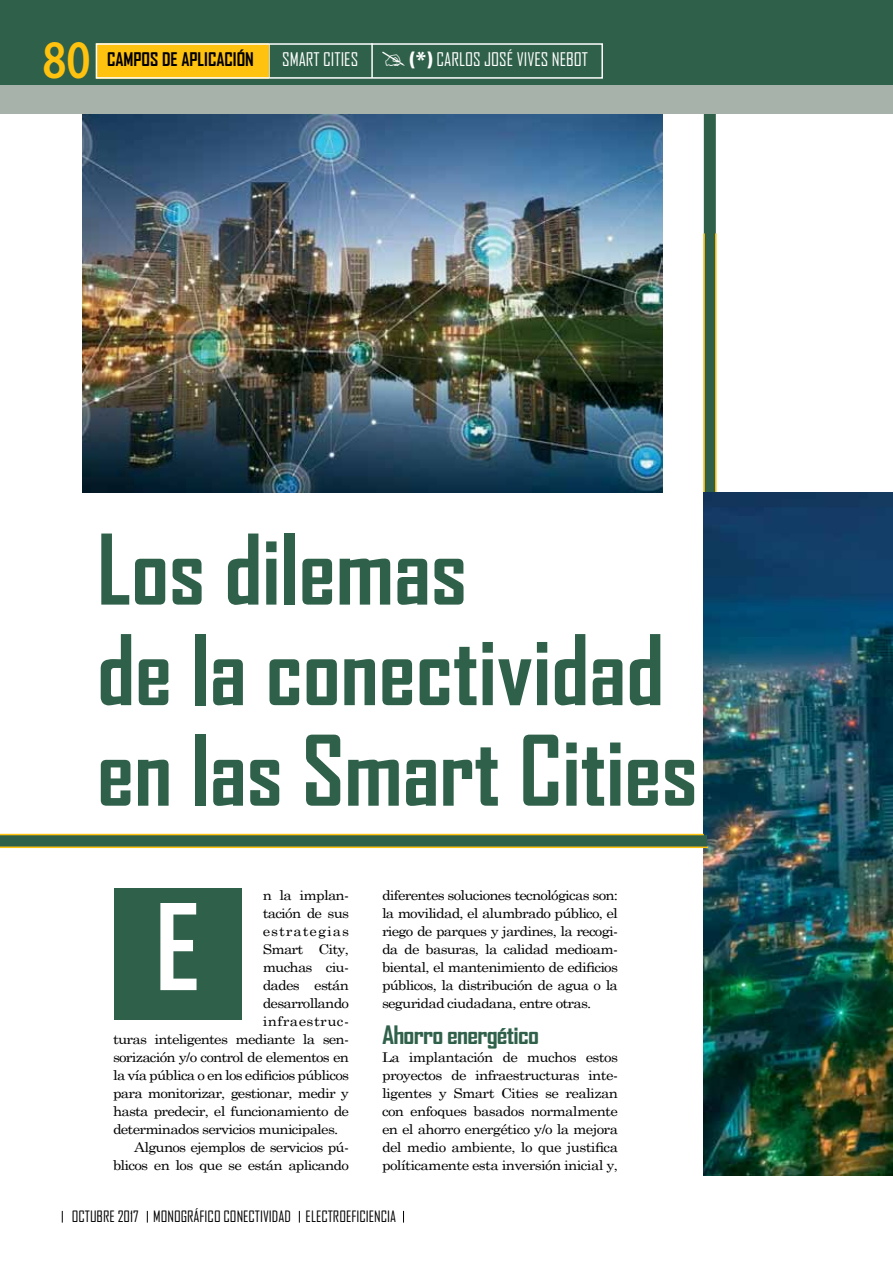
<style>
.page{position:relative;width:893px;height:1263px;background:#fff}
.page>*{position:absolute;margin:0;border:0;box-sizing:border-box;transform-origin:0 0}
.t1{font:700 114px "Agency FB";color:#fff}
.t2{font:700 93px/100.5px "Agency FB";color:#2f604a}
.t3{font:600 54.45px "Myriad Pro";color:#ffc20e;scale:.83 1}
.t4{font:700 24.3px "Agency FB";letter-spacing:-.03em;color:#2f604a;scale:1.11 1}
.t5{font:18px "Agency FB";color:#fff}
.t6{font:700 18px "Agency FB";color:#000}
.t7{font:15px "Agency FB";color:#000}
.t8{font:13.5px/18px "Century Schoolbook";letter-spacing:-.05em;color:#000;text-align:justify;scale:1.11 1}
.t9{font:13.5px "Century Schoolbook";letter-spacing:.03em;color:#000;scale:1.11 1}
.t10{font:13.5px "Century Schoolbook";letter-spacing:.065em;color:#000;scale:1.11 1}
.s1{font-family:"Myriad Pro";font-weight:900;font-stretch:semi-expanded;font-size:21px}
</style>
<div class="page">
<div style="left:704px;top:114px;width:12px;height:380px;background:#2f604a"></div>
<hr style="left:715px;top:233px;width:2px;height:261px;background:#ffc20e">
<hr style="left:703px;top:233px;width:2px;height:261px;background:#ffc20e">
<img style="left:704px;top:492px;width:189px;height:684px">
<div style="left:0;top:0;width:893px;height:85px;background:#2f604a"></div>
<div style="left:0;top:85px;width:893px;height:29px;background:#a7b3aa"></div>
<div style="left:0;top:835px;width:707px;height:12px;background:#2f604a"></div>
<hr style="left:268px;top:44px;width:2px;height:34px;background:#fff">
<hr style="left:371px;top:43px;width:2px;height:35px;background:#fff">
<div style="left:96px;top:43px;width:173px;height:36px;background:#ffc20e"></div>
<div style="left:96px;top:43px;width:507px;height:36px;border:2px solid #fff"></div>
<hr style="left:0;top:834px;width:704px;height:1px;background:#ffc20e">
<hr style="left:0;top:846px;width:708px;height:2px;background:#ffc20e">
<div style="left:114px;top:888px;width:127px;height:132px;background:#2f604a"></div>
<img style="left:82px;top:114px;width:580px;height:378px">
<h3 class="t3" style="left:43px;top:29px;width:60px">80</h3>
<h3 class="t6" style="left:107px;top:48px;width:148px">CAMPOS DE APLICACIÓN</h3>
<h3 class="t5" style="left:282px;top:48px;width:78px">SMART CITIES</h3>
<h3 class="t5" style="left:409px;top:48px;width:181px"><span class="s1">(*)</span> CARLOS JOSÉ VIVES NEBOT</h3>
<h2 class="t2" style="left:97px;top:517px;width:602px">Los dilemas<br>de la conectividad en las Smart Cities</h2>
<p class="t8" style="left:263px;top:885px;width:79px">n la implan-</p>
<p class="t8" style="left:263px;top:903px;width:79px">tación de sus</p>
<p class="t10" style="left:263px;top:920px;width:79px">estrategias</p>
<p class="t8" style="left:263px;top:939px;width:79px">Smart City,</p>
<p class="t8" style="left:263px;top:957px;width:79px">muchas ciu-</p>
<p class="t8" style="left:263px;top:975px;width:79px">dades están</p>
<p class="t8" style="left:263px;top:993px;width:79px">desarrollando</p>
<p class="t9" style="left:263px;top:1010px;width:79px">infraestruc-</p>
<p class="t8" style="left:113px;top:1029px;width:214px">turas inteligentes mediante la sen-</p>
<p class="t8" style="left:113px;top:1047px;width:214px">sorización y/o control de elementos en</p>
<p class="t8" style="left:113px;top:1065px;width:214px">la vía pública o en los edificios públicos</p>
<p class="t8" style="left:113px;top:1083px;width:214px">para monitorizar, gestionar, medir y</p>
<p class="t8" style="left:113px;top:1101px;width:214px">hasta predecir, el funcionamiento de</p>
<p class="t8" style="left:113px;top:1119px;width:205px">determinados servicios municipales.</p>
<p class="t8" style="left:134px;top:1137px;width:195px">Algunos ejemplos de servicios pú-</p>
<p class="t8" style="left:113px;top:1155px;width:214px">blicos en los que se están aplicando</p>
<h1 class="t1" style="left:155px;top:876px;width:47px">E</h1>
<p class="t8" style="left:382px;top:885px;width:214px">diferentes soluciones tecnológicas son: la movilidad, el alumbrado público, el riego de parques y jardines, la recogi&shy;da de basuras, la calidad medioam&shy;biental, el mantenimiento de edificios públicos, la distribución de agua o la seguridad ciudadana, entre otras.</p>
<h3 class="t4" style="left:382px;top:1020px;width:143px">Ahorro energético</h3>
<p class="t8" style="left:382px;top:1047px;width:214px">La implantación de muchos estos proyectos de infraestructuras inte&shy;ligentes y Smart Cities se realizan con enfoques basados normalmente en el ahorro energético y/o la mejora del medio ambiente, lo que justifica políticamente esta inversión inicial y,</p>
<p class="t7" style="left:72px;top:1207px;width:326px">OCTUBRE 2017 MONOGRÁFICO CONECTIVIDAD ELECTROEFICIENCIA</p>
</div>
